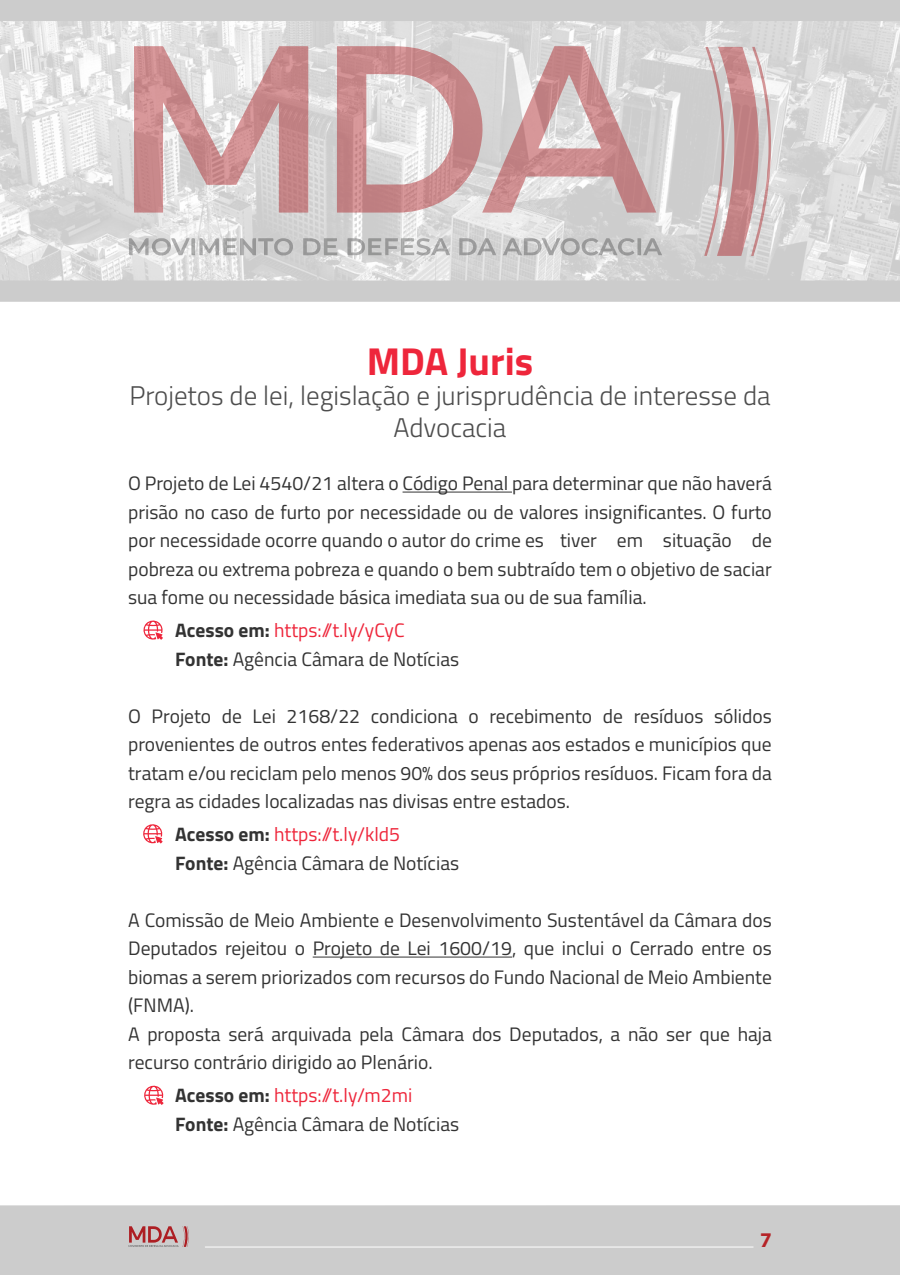
<style>
.page{position:relative;width:900px;height:1275px;background:#fff}
.page>*{position:absolute;margin:0;border:0;box-sizing:border-box;transform-origin:0 0}
.t1{font:700 39px "Titillium Web";color:#ee263b}
.t2{font:300 27px/32.4px "Titillium Web";color:#4d4d4d;text-align:center}
.t3{font:700 21px "Myriad Pro";color:#b52327}
.t4{font:19.5px/28.5px "Titillium Web";color:#333}
.s1{font-weight:700}
.s2{color:#ee263b}
</style>
<div class="page">
<hr style="left:403px;top:492px;width:109px;height:1px;background:#333">
<hr style="left:313px;top:957px;width:199px;height:1px;background:#333">
<svg style="left:143px;top:620px;width:20px;height:20px"></svg>
<svg style="left:143px;top:824px;width:20px;height:20px"></svg>
<svg style="left:144px;top:1085px;width:20px;height:20px"></svg>
<div style="left:0;top:1205px;width:900px;height:70px;background:#ccc"></div>
<hr style="left:205px;top:1247px;width:548px;height:1px;background:#fff">
<svg style="left:129px;top:1226px;width:60px;height:21px"></svg>
<img style="left:0;top:21px;width:900px;height:259px">
<svg style="left:134px;top:46px;width:174px;height:167px;background:#d4b1b2"></svg>
<svg style="left:337px;top:46px;width:319px;height:167px;background:#d3b6b7"></svg>
<svg style="left:704px;top:47px;width:67px;height:209px;background:#ceb2b3"></svg>
<svg style="left:303px;top:238px;width:35px;height:18px"></svg>
<svg style="left:459px;top:238px;width:37px;height:18px"></svg>
<svg style="left:347px;top:237px;width:103px;height:19px;background:#c3c3c3"></svg>
<svg style="left:503px;top:236px;width:159px;height:20px;background:#c1c1c1"></svg>
<svg style="left:129px;top:237px;width:166px;height:19px;background:#c5c5c5"></svg>
<div style="left:0;top:0;width:900px;height:21px;background:#ccc"></div>
<div style="left:0;top:280px;width:900px;height:22px;background:#ccc"></div>
<h1 class="t1" style="left:367px;top:332px;width:168px">MDA Juris</h1>
<h2 class="t2" style="left:129px;top:378px;width:643px">Projetos de lei, legislação e jurisprudência de interesse da<br>Advocacia</h2>
<p class="t4" style="left:128px;top:468px;width:645px;text-align:justify">O Projeto de Lei 4540/21 altera o Código Penal para determinar que não haverá prisão no caso de furto por necessidade ou de valores insignificantes. O furto por necessidade ocorre quando o autor do crime es tiver em situação de pobreza ou extrema pobreza e quando o bem subtraído tem o objetivo de saciar sua fome ou necessidade básica imediata sua ou de sua família.</p>
<p class="t4" style="left:175px;top:615px;width:285px"><span class="s1">Acesso em:</span> <span class="s2">https://t.ly/yCyC<br></span><span class="s1">Fonte:</span> Agência Câmara de Notícias</p>
<p class="t4" style="left:128px;top:701px;width:645px;text-align:justify">O Projeto de Lei 2168/22 condiciona o recebimento de resíduos sólidos provenientes de outros entes federativos apenas aos estados e municípios que tratam e/ou reciclam pelo menos 90% dos seus próprios resíduos. Ficam fora da regra as cidades localizadas nas divisas entre estados.</p>
<p class="t4" style="left:175px;top:819px;width:285px"><span class="s1">Acesso em:</span> <span class="s2">https://t.ly/kld5<br></span><span class="s1">Fonte:</span> Agência Câmara de Notícias</p>
<p class="t4" style="left:128px;top:905px;width:645px">A Comissão de Meio Ambiente e Desenvolvimento Sustentável da Câmara dos Deputados rejeitou o Projeto de Lei 1600/19, que inclui o Cerrado entre os biomas a serem priorizados com recursos do Fundo Nacional de Meio Ambiente (FNMA).<br>A proposta será arquivada pela Câmara dos Deputados, a não ser que haja recurso contrário dirigido ao Plenário.</p>
<p class="t4" style="left:175px;top:1080px;width:285px"><span class="s1">Acesso em:</span> <span class="s2">https://t.ly/m2mi<br></span><span class="s1">Fonte:</span> Agência Câmara de Notícias</p>
<p class="t3" style="left:760px;top:1226px;width:13px">7</p>
</div>
